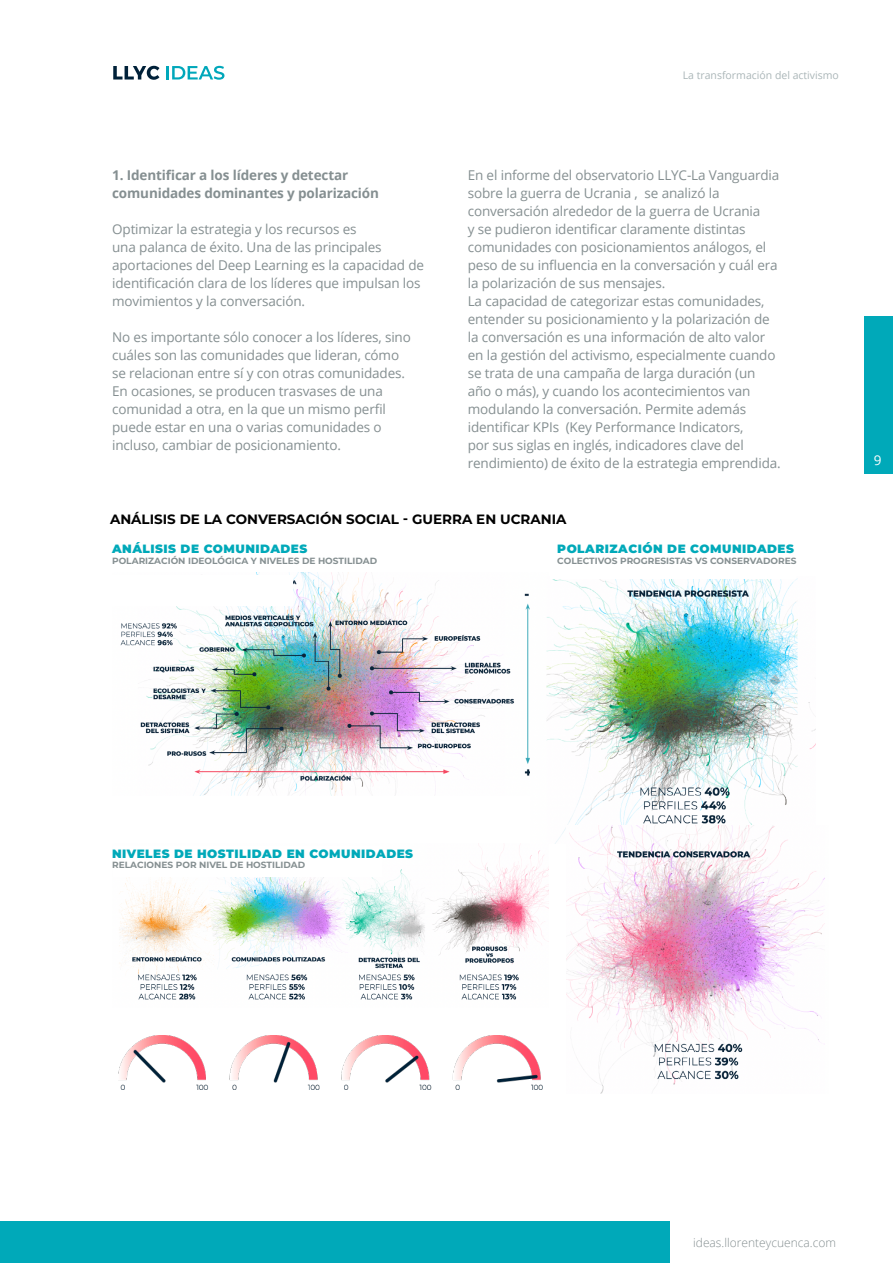
<style>
.page{position:relative;width:893px;height:1263px;background:#fff}
.page>*{position:absolute;margin:0;border:0;box-sizing:border-box;transform-origin:0 0}
.t1{font:13.5px/18px "Open Sans";letter-spacing:-.01em;color:#858f91}
.t2{font:700 13.5px/18px "Open Sans";letter-spacing:-.01em;color:#858f91}
.t3{font:700 13.5px "Montserrat";color:#000}
.t4{font:13.5px "Open Sans";color:#fff}
.t5{font:900 12px "Montserrat";letter-spacing:.04em;color:#00a9b9}
.t6{font:300 12px "Open Sans";color:#858f91}
.t7{font:10.5px "Open Sans";color:#aab6b8}
.t8{font:700 9px "Montserrat";color:#858f91}
</style>
<div class="page">
<div style="left:0;top:1221px;width:669px;height:42px;background:#00a9b9"></div>
<div style="left:864px;top:316px;width:29px;height:158px;background:#00a9b9"></div>
<svg style="left:166px;top:66px;width:58px;height:14px"></svg>
<svg style="left:113px;top:66px;width:46px;height:14px"></svg>
<img style="left:120px;top:572px;width:410px;height:224px">
<img style="left:119px;top:844px;width:430px;height:156px">
<img style="left:546px;top:578px;width:270px;height:266px">
<img style="left:567px;top:825px;width:258px;height:269px">
<div style="left:108px;top:575px;width:184px;height:30px;background:#fff"></div>
<div style="left:550px;top:549px;width:246px;height:30px;background:#fff"></div>
<div style="left:113px;top:846px;width:269px;height:30px;background:#fff"></div>
<img style="left:118px;top:1035px;width:425px;height:54px">
<p class="t2" style="left:112px;top:166px;width:268px">1. Identificar a los líderes y detectar comunidades dominantes y polarización</p>
<p class="t1" style="left:112px;top:220px;width:314px">Optimizar la estrategia y los recursos es<br>una palanca de éxito. Una de las principales aportaciones del Deep Learning es la capacidad de identificación clara de los líderes que impulsan los movimientos y la conversación.</p>
<p class="t1" style="left:112px;top:328px;width:300px">No es importante sólo conocer a los líderes, sino cuáles son las comunidades que lideran, cómo se relacionan entre sí y con otras comunidades.<br>En ocasiones, se producen trasvases de una comunidad a otra, en la que un mismo perfil puede estar en una o varias comunidades o incluso, cambiar de posicionamiento.</p>
<p class="t7" style="left:683px;top:68px;width:158px">La transformación del activismo</p>
<p class="t1" style="left:468px;top:166px;width:315px">En el informe del observatorio LLYC-La Vanguardia sobre la guerra de Ucrania , se analizó la conversación alrededor de la guerra de Ucrania<br>y se pudieron identificar claramente distintas comunidades con posicionamientos análogos, el peso de su influencia en la conversación y cuál era la polarización de sus mensajes.<br>La capacidad de categorizar estas comunidades, entender su posicionamiento y la polarización de la conversación es una información de alto valor en la gestión del activismo, especialmente cuando se trata de una campaña de larga duración (un año o más), y cuando los acontecimientos van modulando la conversación. Permite además identificar KPIs (Key Performance Indicators,<br>por sus siglas en inglés, indicadores clave del rendimiento) de éxito de la estrategia emprendida.</p>
<p class="t3" style="left:110px;top:510px;width:458px">ANÁLISIS DE LA CONVERSACIÓN SOCIAL - GUERRA EN UCRANIA</p>
<p class="t5" style="left:112px;top:540px;width:197px">ANÁLISIS DE COMUNIDADES</p>
<p class="t8" style="left:112px;top:554px;width:266px">POLARIZACIÓN IDEOLÓGICA Y NIVELES DE HOSTILIDAD</p>
<p class="t5" style="left:557px;top:540px;width:238px">POLARIZACIÓN DE COMUNIDADES</p>
<p class="t8" style="left:557px;top:554px;width:241px">COLECTIVOS PROGRESISTAS VS CONSERVADORES</p>
<p class="t4" style="left:874px;top:451px;width:9px">9</p>
<p class="t5" style="left:112px;top:844px;width:303px">NIVELES DE HOSTILIDAD EN COMUNIDADES</p>
<p class="t8" style="left:112px;top:859px;width:194px">RELACIONES POR NIVEL DE HOSTILIDAD</p>
<p class="t6" style="left:693px;top:1234px;width:144px">ideas.llorenteycuenca.com</p>
</div>
